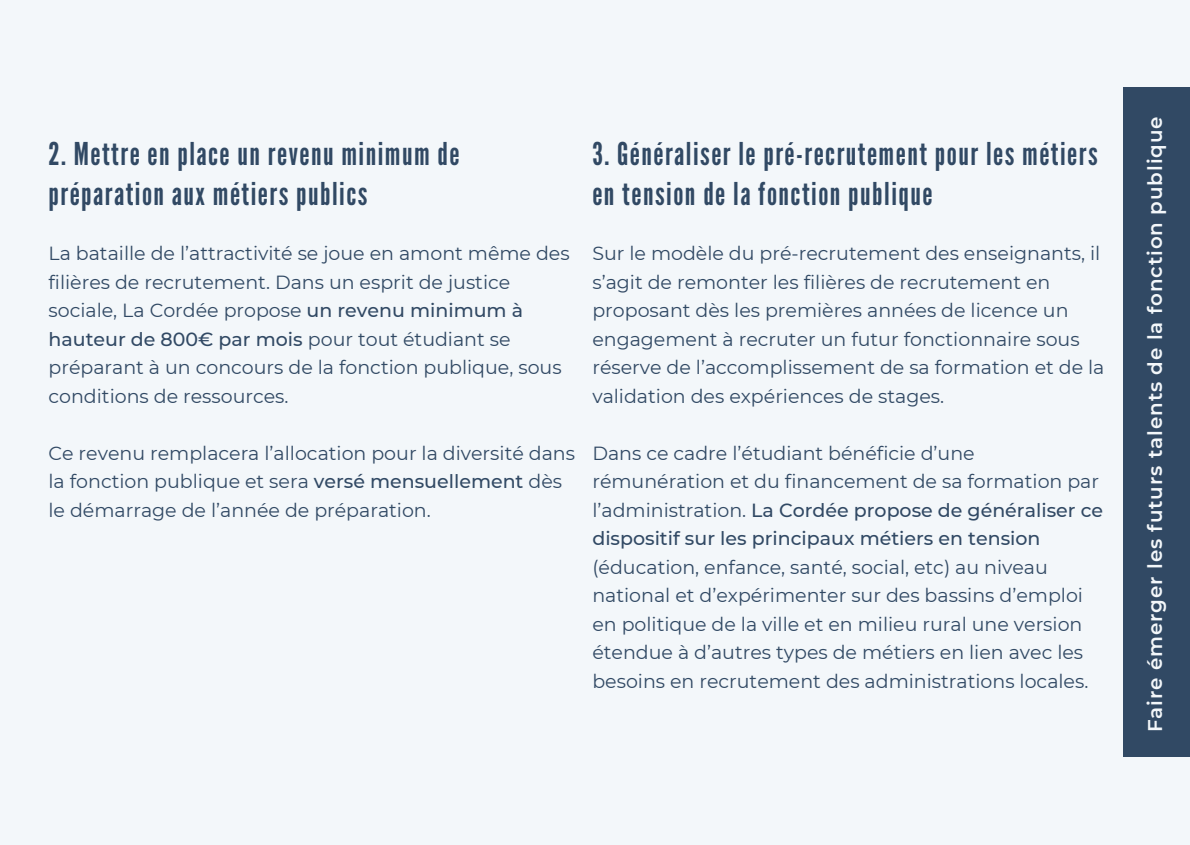
<style>
.page{position:relative;width:1190px;height:845px;background:#fff}
.page>*{position:absolute;margin:0;border:0;box-sizing:border-box;transform-origin:0 0}
.t1{font:31.4px/40.2px "League Gothic";letter-spacing:.045em;color:#314964}
.t2{font:600 19.8px "Montserrat";letter-spacing:.045em;color:#f3f7fa}
.t3{font:19px/28.4px "Montserrat";color:#314964}
.s1{font-weight:500}
</style>
<div class="page">
<div style="left:0;top:0;width:1190px;height:844px;background:#f3f7fa"></div>
<div style="left:1123px;top:87px;width:67px;height:670px;background:#314964"></div>
<h1 class="t1" style="left:49px;top:134px;width:413px">2. Mettre en place un revenu minimum de préparation aux métiers publics</h1>
<h1 class="t1" style="left:592px;top:134px;width:507px">3. Généraliser le pré-recrutement pour les métiers en tension de la fonction publique</h1>
<p class="t3" style="left:49px;top:239px;width:523px">La bataille de l’attractivité se joue en amont même des filières de recrutement. Dans un esprit de justice sociale, La Cordée propose <span class="s1">un revenu minimum à hauteur de 800€ par mois</span> pour tout étudiant se préparant à un concours de la fonction publique, sous conditions de ressources.</p>
<p class="t3" style="left:49px;top:438px;width:528px">Ce revenu remplacera l’allocation pour la diversité dans la fonction publique et sera <span class="s1">versé mensuellement</span> dès le démarrage de l’année de préparation.</p>
<p class="t3" style="left:592px;top:239px;width:514px">Sur le modèle du pré-recrutement des enseignants, il s’agit de remonter les filières de recrutement en proposant dès les premières années de licence un engagement à recruter un futur fonctionnaire sous réserve de l’accomplissement de sa formation et de la validation des expériences de stages.</p>
<p class="t3" style="left:592px;top:438px;width:512px">Dans ce cadre l’étudiant bénéficie d’une rémunération et du financement de sa formation par l’administration. <span class="s1">La Cordée propose de généraliser ce dispositif sur les principaux métiers en tension</span></p>
<p class="t3" style="left:592px;top:552px;width:498px">(éducation, enfance, santé, social, etc) au niveau national et d’expérimenter sur des bassins d’emploi en politique de la ville et en milieu rural une version étendue à d’autres types de métiers en lien avec les besoins en recrutement des administrations locales.</p>
<p class="t2" style="left:1143px;top:732px;width:617px;rotate:-90deg">Faire émerger les futurs talents de la fonction publique</p>
</div>
